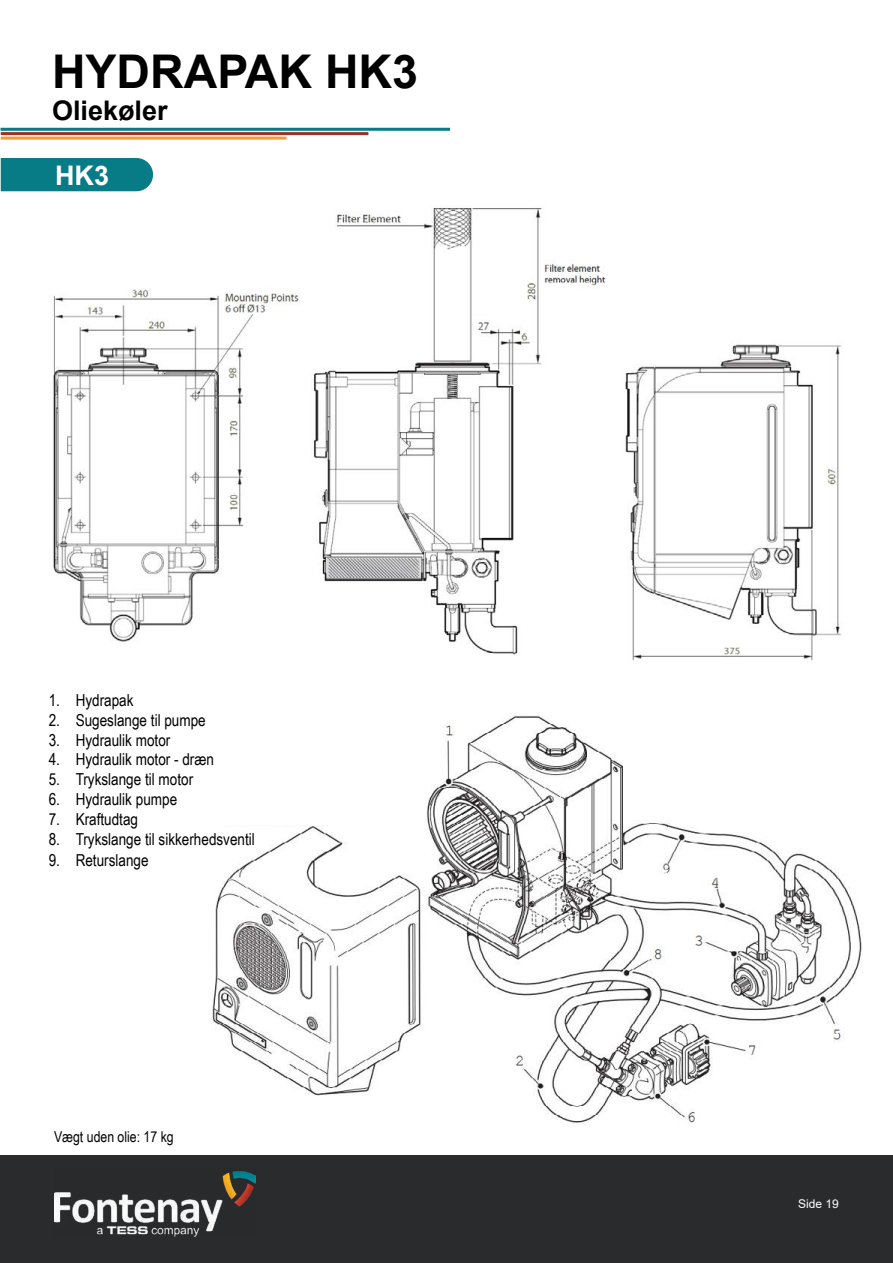
<style>
.page{position:relative;width:893px;height:1263px;background:#fff}
.page>*{position:absolute;margin:0;border:0;box-sizing:border-box;transform-origin:0 0}
.t1{font:700 46.5px "Arial";color:#000}
.t2{font:700 27px "Arial";color:#000}
.t3{font:700 27px "Arial";color:#fff}
.t4{font:16.5px "Arial Narrow";color:#000}
.t5{font:15px "Arial Narrow";color:#000}
.t6{font:12px "Arial";color:#fff}
</style>
<div class="page">
<div style="left:0;top:1155px;width:893px;height:108px;background:#292b2d"></div>
<img style="left:55px;top:1171px;width:201px;height:65px">
<img style="left:212px;top:715px;width:650px;height:410px">
<div style="left:1px;top:158px;width:152px;height:33px;background:#077c87"></div>
<hr style="left:1px;top:128px;width:449px;height:3px;background:#077c87">
<hr style="left:1px;top:132px;width:367px;height:3px;background:#9b3128">
<hr style="left:1px;top:137px;width:285px;height:3px;background:#f89b31">
<img style="left:53px;top:289px;width:200px;height:353px">
<img style="left:313px;top:207px;width:293px;height:448px">
<div style="left:551px;top:351px;width:111px;height:314px;background:#fff"></div>
<img style="left:623px;top:344px;width:218px;height:321px">
<div style="left:294px;top:275px;width:111px;height:56px;background:#fff"></div>
<img style="left:224px;top:287px;width:75px;height:26px">
<div style="left:43px;top:665px;width:311px;height:160px;background:#fff"></div>
<div style="left:36px;top:724px;width:189px;height:154px;background:#fff"></div>
<h1 class="t1" style="left:52px;top:39px;width:367px">HYDRAPAK HK3</h1>
<h2 class="t2" style="left:52px;top:92px;width:117px">Oliekøler</h2>
<h2 class="t3" style="left:55px;top:157px;width:55px">HK3</h2>
<p class="t4" style="left:49px;top:688px;width:86px">1. Hydrapak</p>
<p class="t4" style="left:49px;top:708px;width:159px">2. Sugeslange til pumpe</p>
<p class="t4" style="left:49px;top:728px;width:123px">3. Hydraulik motor</p>
<p class="t4" style="left:49px;top:747px;width:167px">4. Hydraulik motor - dræn</p>
<p class="t4" style="left:49px;top:767px;width:146px">5. Trykslange til motor</p>
<p class="t4" style="left:49px;top:787px;width:130px">6. Hydraulik pumpe</p>
<p class="t4" style="left:49px;top:807px;width:91px">7. Kraftudtag</p>
<p class="t4" style="left:49px;top:827px;width:208px">8. Trykslange til sikkerhedsventil</p>
<p class="t4" style="left:49px;top:848px;width:101px">9. Returslange</p>
<p class="t5" style="left:54px;top:1126px;width:121px">Vægt uden olie: 17 kg</p>
<p class="t6" style="left:798px;top:1196px;width:42px">Side 19</p>
</div>
